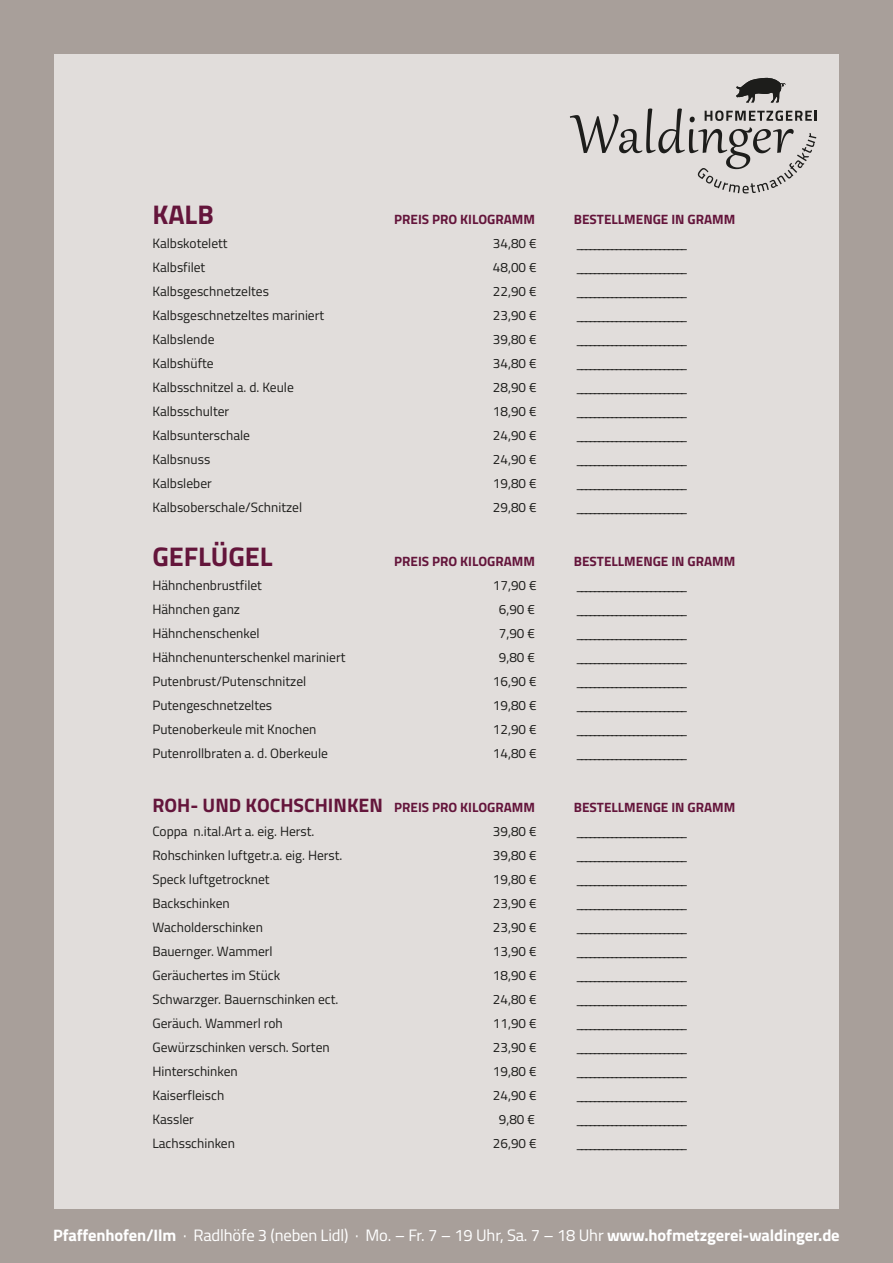
<style>
.page{position:relative;width:893px;height:1263px;background:#a89f9a}
.page>*{position:absolute;margin:0;border:0;box-sizing:border-box;transform-origin:0 0}
.t1{font:700 27px "Cairo";color:#64153b}
.t2{font:700 19.5px "Cairo";color:#64153b}
.t3{font:16.5px "Cairo";letter-spacing:-.01em;color:#fff}
.t4{font:13.5px "Cairo";color:#1d1d1b}
.t5{font:700 13.5px "Cairo";color:#64153b}
.s1{font-size:13.5px}
.s2{font-weight:700}
</style>
<div class="page">
<div style="left:54px;top:54px;width:785px;height:1155px;background:#e1dddb"></div>
<svg style="left:570px;top:78px;width:247px;height:115px"></svg>
<h1 class="t1" style="left:152px;top:192px;width:63px">KALB</h1>
<p class="t5" style="left:394px;top:208px;width:142px">PREIS PRO KILOGRAMM</p>
<p class="t5" style="left:574px;top:208px;width:163px">BESTELLMENGE IN GRAMM</p>
<p class="t4" style="left:152px;top:233px;width:77px">Kalbskotelett</p>
<p class="t4" style="left:493px;top:233px;width:45px">34,80 €</p>
<p class="t4" style="left:575px;top:233px;width:114px">_________________________</p>
<p class="t4" style="left:152px;top:257px;width:55px">Kalbsfilet</p>
<p class="t4" style="left:493px;top:257px;width:45px">48,00 €</p>
<p class="t4" style="left:575px;top:257px;width:114px">_________________________</p>
<p class="t4" style="left:152px;top:281px;width:118px">Kalbsgeschnetzeltes</p>
<p class="t4" style="left:493px;top:281px;width:45px">22,90 €</p>
<p class="t4" style="left:575px;top:281px;width:114px">_________________________</p>
<p class="t4" style="left:152px;top:305px;width:173px">Kalbsgeschnetzeltes mariniert</p>
<p class="t4" style="left:493px;top:305px;width:45px">23,90 €</p>
<p class="t4" style="left:575px;top:305px;width:114px">_________________________</p>
<p class="t4" style="left:152px;top:329px;width:64px">Kalbslende</p>
<p class="t4" style="left:493px;top:329px;width:45px">39,80 €</p>
<p class="t4" style="left:575px;top:329px;width:114px">_________________________</p>
<p class="t4" style="left:152px;top:353px;width:63px">Kalbshüfte</p>
<p class="t4" style="left:493px;top:353px;width:45px">34,80 €</p>
<p class="t4" style="left:575px;top:353px;width:114px">_________________________</p>
<p class="t4" style="left:152px;top:377px;width:143px">Kalbsschnitzel a. d. Keule</p>
<p class="t4" style="left:493px;top:377px;width:45px">28,90 €</p>
<p class="t4" style="left:575px;top:377px;width:114px">_________________________</p>
<p class="t4" style="left:152px;top:401px;width:78px">Kalbsschulter</p>
<p class="t4" style="left:493px;top:401px;width:45px">18,90 €</p>
<p class="t4" style="left:575px;top:401px;width:114px">_________________________</p>
<p class="t4" style="left:152px;top:425px;width:99px">Kalbsunterschale</p>
<p class="t4" style="left:493px;top:425px;width:45px">24,90 €</p>
<p class="t4" style="left:575px;top:425px;width:114px">_________________________</p>
<p class="t4" style="left:152px;top:449px;width:59px">Kalbsnuss</p>
<p class="t4" style="left:493px;top:449px;width:45px">24,90 €</p>
<p class="t4" style="left:575px;top:449px;width:114px">_________________________</p>
<p class="t4" style="left:152px;top:473px;width:61px">Kalbsleber</p>
<p class="t4" style="left:493px;top:473px;width:45px">19,80 €</p>
<p class="t4" style="left:575px;top:473px;width:114px">_________________________</p>
<p class="t4" style="left:152px;top:497px;width:151px">Kalbsoberschale/Schnitzel</p>
<p class="t4" style="left:493px;top:497px;width:45px">29,80 €</p>
<p class="t4" style="left:575px;top:497px;width:114px">_________________________</p>
<h1 class="t1" style="left:152px;top:534px;width:122px">GEFLÜGEL</h1>
<p class="t5" style="left:394px;top:550px;width:142px">PREIS PRO KILOGRAMM</p>
<p class="t5" style="left:574px;top:550px;width:163px">BESTELLMENGE IN GRAMM</p>
<p class="t4" style="left:152px;top:575px;width:111px">Hähnchenbrustfilet</p>
<p class="t4" style="left:493px;top:575px;width:45px">17,90 €</p>
<p class="t4" style="left:152px;top:599px;width:89px">Hähnchen ganz</p>
<p class="t4" style="left:499px;top:599px;width:38px">6,90 €</p>
<p class="t4" style="left:152px;top:623px;width:109px">Hähnchenschenkel</p>
<p class="t4" style="left:499px;top:623px;width:38px">7,90 €</p>
<p class="t4" style="left:152px;top:647px;width:195px">Hähnchenunterschenkel mariniert</p>
<p class="t4" style="left:499px;top:647px;width:38px">9,80 €</p>
<p class="t4" style="left:152px;top:671px;width:155px">Putenbrust/Putenschnitzel</p>
<p class="t4" style="left:493px;top:671px;width:45px">16,90 €</p>
<p class="t4" style="left:152px;top:695px;width:121px">Putengeschnetzeltes</p>
<p class="t4" style="left:493px;top:695px;width:45px">19,80 €</p>
<p class="t4" style="left:152px;top:719px;width:166px">Putenoberkeule mit Knochen</p>
<p class="t4" style="left:493px;top:719px;width:45px">12,90 €</p>
<p class="t4" style="left:152px;top:743px;width:177px">Putenrollbraten a. d. Oberkeule</p>
<p class="t4" style="left:493px;top:743px;width:45px">14,80 €</p>
<p class="t4" style="left:575px;top:575px;width:114px">_________________________</p>
<p class="t4" style="left:575px;top:599px;width:114px">_________________________</p>
<p class="t4" style="left:575px;top:623px;width:114px">_________________________</p>
<p class="t4" style="left:575px;top:647px;width:114px">_________________________</p>
<p class="t4" style="left:575px;top:671px;width:114px">_________________________</p>
<p class="t4" style="left:575px;top:695px;width:114px">_________________________</p>
<p class="t4" style="left:575px;top:719px;width:114px">_________________________</p>
<p class="t4" style="left:575px;top:743px;width:114px">_________________________</p>
<h2 class="t2" style="left:152px;top:789px;width:384px">ROH- UND KOCHSCHINKEN <span class="s1">PREIS PRO KILOGRAMM</span></h2>
<p class="t5" style="left:574px;top:796px;width:163px">BESTELLMENGE IN GRAMM</p>
<p class="t4" style="left:152px;top:821px;width:164px">Coppa n.ital.Art a. eig. Herst.</p>
<p class="t4" style="left:493px;top:821px;width:45px">39,80 €</p>
<p class="t4" style="left:575px;top:821px;width:114px">_________________________</p>
<p class="t4" style="left:152px;top:845px;width:192px">Rohschinken luftgetr.a. eig. Herst.</p>
<p class="t4" style="left:493px;top:845px;width:45px">39,80 €</p>
<p class="t4" style="left:575px;top:845px;width:114px">_________________________</p>
<p class="t4" style="left:152px;top:869px;width:119px">Speck luftgetrocknet</p>
<p class="t4" style="left:493px;top:869px;width:45px">19,80 €</p>
<p class="t4" style="left:575px;top:869px;width:114px">_________________________</p>
<p class="t4" style="left:152px;top:893px;width:79px">Backschinken</p>
<p class="t4" style="left:493px;top:893px;width:45px">23,90 €</p>
<p class="t4" style="left:575px;top:893px;width:114px">_________________________</p>
<p class="t4" style="left:152px;top:917px;width:112px">Wacholderschinken</p>
<p class="t4" style="left:493px;top:917px;width:45px">23,90 €</p>
<p class="t4" style="left:575px;top:917px;width:114px">_________________________</p>
<p class="t4" style="left:152px;top:941px;width:122px">Bauernger. Wammerl</p>
<p class="t4" style="left:493px;top:941px;width:45px">13,90 €</p>
<p class="t4" style="left:575px;top:941px;width:114px">_________________________</p>
<p class="t4" style="left:152px;top:965px;width:129px">Geräuchertes im Stück</p>
<p class="t4" style="left:493px;top:965px;width:45px">18,90 €</p>
<p class="t4" style="left:575px;top:965px;width:114px">_________________________</p>
<p class="t4" style="left:152px;top:989px;width:188px">Schwarzger. Bauernschinken ect.</p>
<p class="t4" style="left:493px;top:989px;width:45px">24,80 €</p>
<p class="t4" style="left:575px;top:989px;width:114px">_________________________</p>
<p class="t4" style="left:152px;top:1013px;width:132px">Geräuch. Wammerl roh</p>
<p class="t4" style="left:493px;top:1013px;width:45px">11,90 €</p>
<p class="t4" style="left:575px;top:1013px;width:114px">_________________________</p>
<p class="t4" style="left:152px;top:1037px;width:179px">Gewürzschinken versch. Sorten</p>
<p class="t4" style="left:493px;top:1037px;width:45px">23,90 €</p>
<p class="t4" style="left:575px;top:1037px;width:114px">_________________________</p>
<p class="t4" style="left:152px;top:1061px;width:87px">Hinterschinken</p>
<p class="t4" style="left:493px;top:1061px;width:45px">19,80 €</p>
<p class="t4" style="left:575px;top:1061px;width:114px">_________________________</p>
<p class="t4" style="left:152px;top:1085px;width:73px">Kaiserfleisch</p>
<p class="t4" style="left:493px;top:1085px;width:45px">24,90 €</p>
<p class="t4" style="left:575px;top:1085px;width:114px">_________________________</p>
<p class="t4" style="left:152px;top:1109px;width:43px">Kassler</p>
<p class="t4" style="left:499px;top:1109px;width:38px">9,80 €</p>
<p class="t4" style="left:575px;top:1109px;width:114px">_________________________</p>
<p class="t4" style="left:152px;top:1133px;width:84px">Lachsschinken</p>
<p class="t4" style="left:493px;top:1133px;width:45px">26,90 €</p>
<p class="t4" style="left:575px;top:1133px;width:114px">_________________________</p>
<p class="t3" style="left:53px;top:1223px;width:788px"><span class="s2">Pfaffenhofen/Ilm</span> · Radlhöfe 3 (neben Lidl) · Mo. – Fr. 7 – 19 Uhr, Sa. 7 – 18 Uhr <span class="s2">www.hofmetzgerei-waldinger.de</span></p>
</div>
